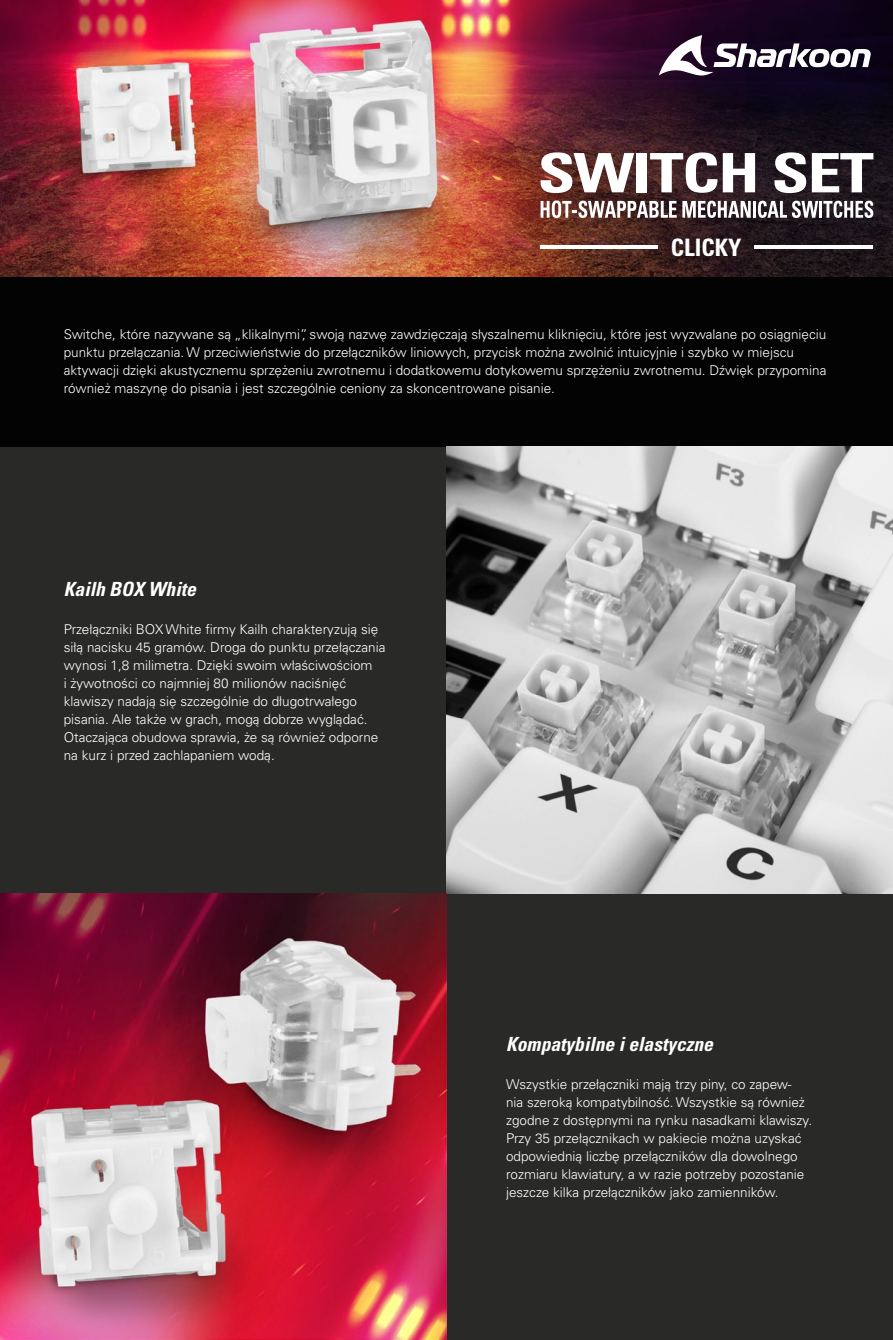
<style>
.page{position:relative;width:893px;height:1340px;background:#fff}
.page>*{position:absolute;margin:0;border:0;box-sizing:border-box;transform-origin:0 0}
.t1{font:24px "Univers LTCYR 67 Bold Cond";color:#fff}
.t2{font:19.5px "Univers LTCYR 67 Bold Cond Obl";color:#fff}
.t3{font:300 13.5px/18px "Univers LTCYR 45";color:#fff}
</style>
<div class="page">
<div style="left:0;top:0;width:893px;height:1339px;background:#292a28"></div>
<div style="left:0;top:276px;width:893px;height:170px;background:#030304"></div>
<img style="left:0;top:0;width:893px;height:276px">
<img style="left:446px;top:446px;width:447px;height:447px">
<img style="left:0;top:893px;width:446px;height:446px">
<svg style="left:541px;top:200px;width:210px;height:18px;background:#9c8b8b"></svg>
<hr style="left:753px;top:201px;width:3px;height:17px;background:#fff">
<svg style="left:758px;top:201px;width:115px;height:17px"></svg>
<svg style="left:541px;top:152px;width:93px;height:41px;background:#b49f9d"></svg>
<div style="left:637px;top:153px;width:10px;height:39px;background:#fff"></div>
<svg style="left:650px;top:152px;width:67px;height:41px;background:#958688"></svg>
<svg style="left:723px;top:153px;width:32px;height:39px"></svg>
<svg style="left:774px;top:152px;width:32px;height:41px"></svg>
<svg style="left:812px;top:153px;width:61px;height:39px;background:#928e91"></svg>
<svg style="left:659px;top:35px;width:212px;height:43px;background:#5c5264"></svg>
<hr style="left:540px;top:246px;width:118px;height:3px;background:#fff">
<hr style="left:754px;top:246px;width:118px;height:3px;background:#fff">
<h1 class="t1" style="left:671px;top:233px;width:72px">CLICKY</h1>
<p class="t3" style="left:64px;top:325px;width:764px">Switche, które nazywane są „klikalnymi”, swoją nazwę zawdzięczają słyszalnemu kliknięciu, które jest wyzwalane po osiągnięciu punktu przełączania. W przeciwieństwie do przełączników liniowych, przycisk można zwolnić intuicyjnie i szybko w miejscu aktywacji dzięki akustycznemu sprzężeniu zwrotnemu i dodatkowemu dotykowemu sprzężeniu zwrotnemu. Dźwięk przypomina również maszynę do pisania i jest szczególnie ceniony za skoncentrowane pisanie.</p>
<h2 class="t2" style="left:64px;top:577px;width:134px">Kailh BOX White</h2>
<p class="t3" style="left:64px;top:619px;width:323px">Przełączniki BOX White firmy Kailh charakteryzują się siłą nacisku 45 gramów. Droga do punktu przełączania wynosi 1,8 milimetra. Dzięki swoim właściwościom<br>i żywotności co najmniej 80 milionów naciśnięć klawiszy nadają się szczególnie do długotrwałego pisania. Ale także w grach, mogą dobrze wyglądać.<br>Otaczająca obudowa sprawia, że są również odporne na kurz i przed zachlapaniem wodą.</p>
<h2 class="t2" style="left:506px;top:1032px;width:208px">Kompatybilne i elastyczne</h2>
<p class="t3" style="left:506px;top:1075px;width:308px">Wszystkie przełączniki mają trzy piny, co zapew-<br>nia szeroką kompatybilność. Wszystkie są również zgodne z dostępnymi na rynku nasadkami klawiszy.<br>Przy 35 przełącznikach w pakiecie można uzyskać odpowiednią liczbę przełączników dla dowolnego rozmiaru klawiatury, a w razie potrzeby pozostanie jeszcze kilka przełączników jako zamienników.</p>
</div>
